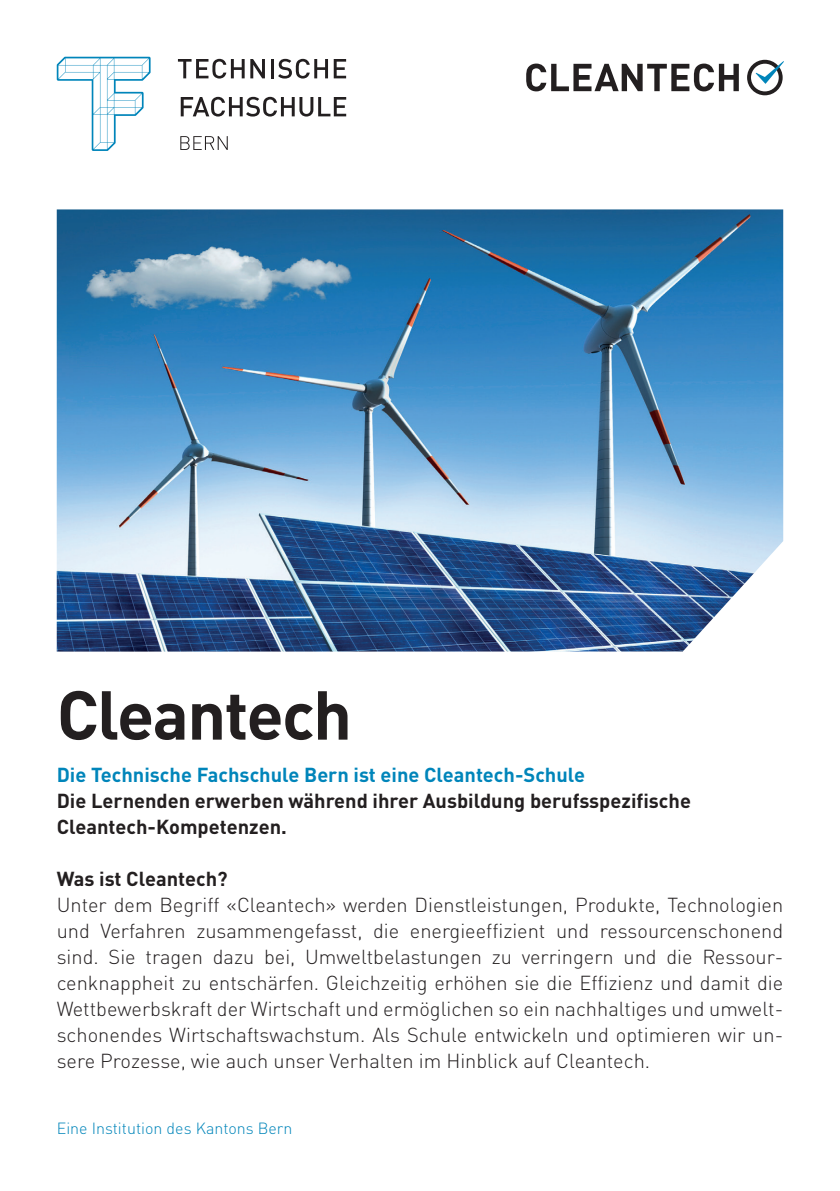
<style>
.page{position:relative;width:840px;height:1191px;background:#fff}
.page>*{position:absolute;margin:0;border:0;box-sizing:border-box;transform-origin:0 0}
.t1{font:700 68px "DINOT";letter-spacing:-.025em;color:#231f20}
.t2{font:300 20px/26px "DINOT";color:#231f20;text-align:justify}
.t3{font:700 20px/26px "DINOT";color:#231f20}
.t4{font:700 20px "DINOT";color:#0085ba}
.t5{font:300 16px "DINOT";color:#0085ba}
</style>
<div class="page">
<img style="left:57px;top:209px;width:725px;height:442px">
<svg style="left:178px;top:59px;width:66px;height:20px"></svg>
<svg style="left:250px;top:59px;width:15px;height:19px"></svg>
<hr style="left:271px;top:59px;width:3px;height:19px;background:#231f20">
<svg style="left:278px;top:59px;width:68px;height:20px"></svg>
<svg style="left:181px;top:97px;width:165px;height:20px"></svg>
<svg style="left:180px;top:136px;width:48px;height:14px"></svg>
<svg style="left:57px;top:57px;width:93px;height:94px"></svg>
<svg style="left:526px;top:64px;width:212px;height:27px"></svg>
<svg style="left:747px;top:60px;width:36px;height:35px"></svg>
<h1 class="t1" style="left:57px;top:670px;width:296px">Cleantech</h1>
<p class="t4" style="left:57px;top:761px;width:529px">Die Technische Fachschule Bern ist eine Cleantech-Schule</p>
<p class="t3" style="left:57px;top:787px;width:635px">Die Lernenden erwerben während ihrer Ausbildung berufsspezifische<br>Cleantech-Kompetenzen.</p>
<p class="t3" style="left:57px;top:865px;width:172px">Was ist Cleantech?</p>
<p class="t2" style="left:57px;top:891px;width:727px">Unter dem Begriff «Cleantech» werden Dienstleistungen, Produkte, Technologien und Verfahren zusammengefasst, die energieeffizient und ressourcenschonend sind. Sie tragen dazu bei, Umweltbelastungen zu verringern und die Ressour&shy;cenknappheit zu entschärfen. Gleichzeitig erhöhen sie die Effizienz und damit die Wettbewerbskraft der Wirtschaft und ermöglichen so ein nachhaltiges und umwelt&shy;schonendes Wirtschaftswachstum. Als Schule entwickeln und optimieren wir un&shy;sere Prozesse, wie auch unser Verhalten im Hinblick auf Cleantech.</p>
<p class="t5" style="left:57px;top:1118px;width:237px">Eine Institution des Kantons Bern</p>
</div>
